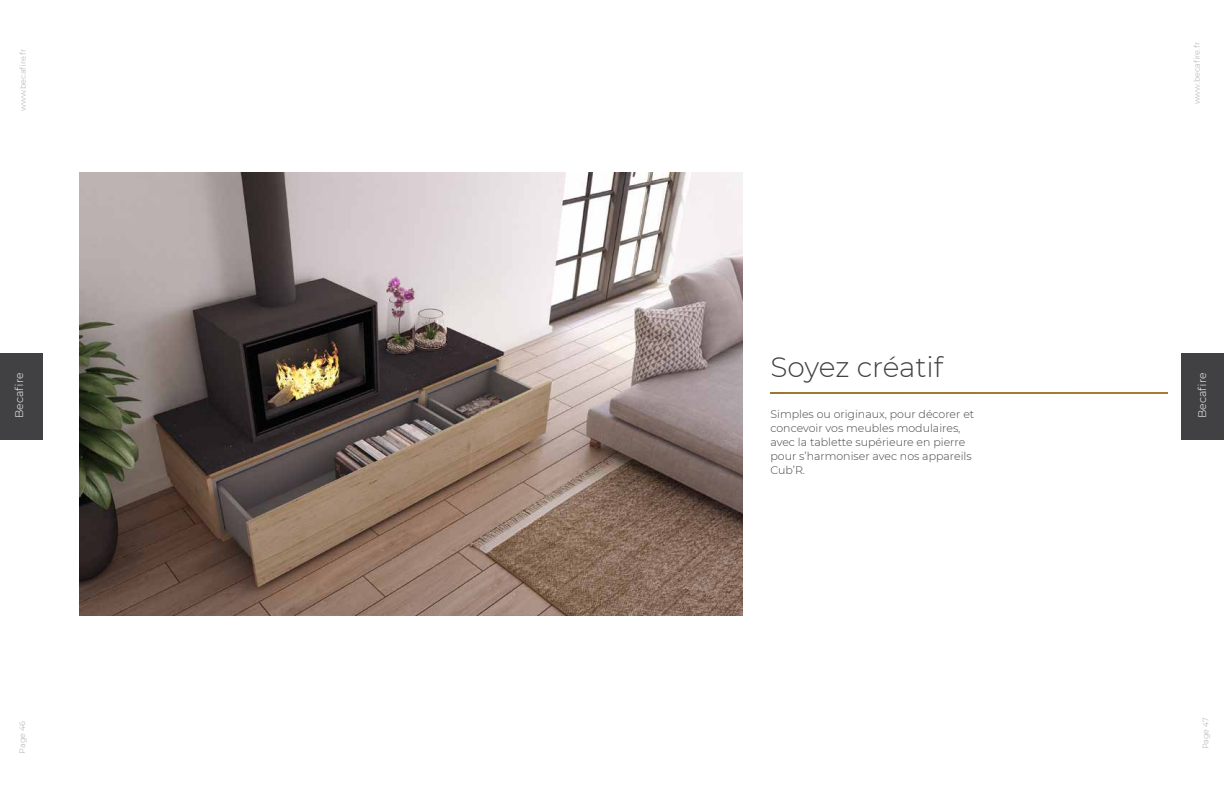
<style>
.page{position:relative;width:1224px;height:792px;background:#fff}
.page>*{position:absolute;margin:0;border:0;box-sizing:border-box;transform-origin:0 0}
.t1{font:300 28px "Montserrat";letter-spacing:-.005em;color:#414042}
.t2{font:300 11px/14px "Montserrat";color:#414042}
.t3{font:300 11px "Montserrat";color:#fff}
.t4{font:300 8px "Montserrat";color:#a7a9ac}
</style>
<div class="page">
<div style="left:1181px;top:353px;width:43px;height:86px;background:#414042"></div>
<div style="left:0;top:353px;width:42px;height:86px;background:#414042"></div>
<hr style="left:770px;top:392px;width:397px;height:2px;background:#a17b34">
<img style="left:80px;top:173px;width:663px;height:442px">
<p class="t4" style="left:18px;top:111px;width:64px;rotate:-90deg">www.becafire.fr</p>
<p class="t3" style="left:12px;top:418px;width:47px;rotate:-90deg">Becafire</p>
<p class="t4" style="left:17px;top:754px;width:34px;rotate:-90deg">Page 46</p>
<h1 class="t1" style="left:770px;top:348px;width:174px">Soyez créatif</h1>
<p class="t2" style="left:770px;top:407px;width:205px">Simples ou originaux, pour décorer et concevoir vos meubles modulaires, avec la tablette supérieure en pierre pour s’harmoniser avec nos appareils<br>Cub’R.</p>
<p class="t4" style="left:1192px;top:104px;width:64px;rotate:-90deg">www.becafire.fr</p>
<p class="t3" style="left:1195px;top:418px;width:47px;rotate:-90deg">Becafire</p>
<p class="t4" style="left:1200px;top:749px;width:34px;rotate:-90deg">Page 47</p>
</div>
